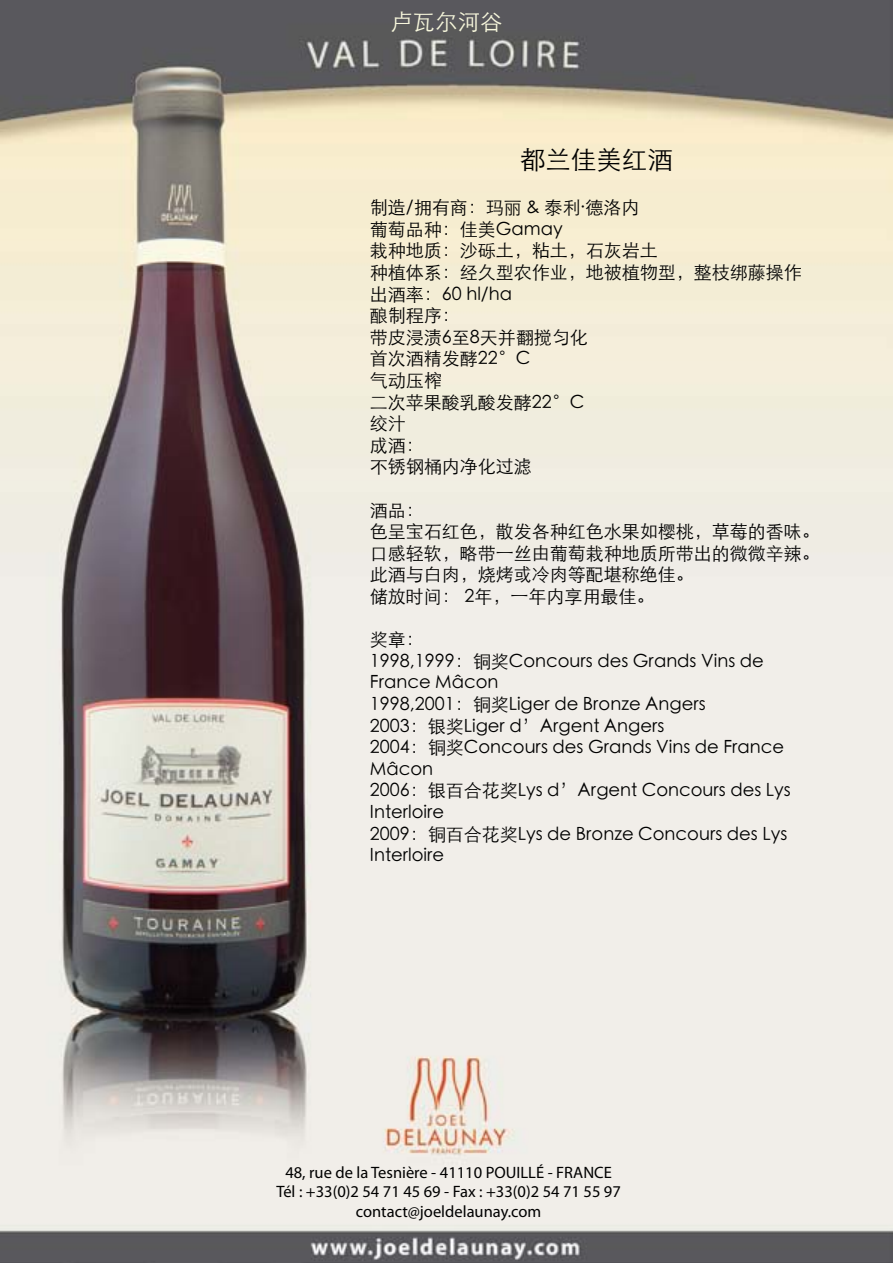
<style>
.page{position:relative;width:893px;height:1263px;background:#fff}
.page>*{position:absolute;margin:0;border:0;box-sizing:border-box;transform-origin:0 0}
.t1{font:300 25.5px "ST Heiti SC";color:#000}
.t2{font:300 22.5px "ST Heiti TC";color:#f7f7dc}
.t3{font:300 18px/21.6px "ST Heiti SC";color:#000}
.t4{font:16.5px/19.5px "Myriad Pro";color:#000;text-align:center}
</style>
<div class="page">
<img style="left:0;top:0;width:893px;height:1263px">
<p class="t2" style="left:390px;top:2px;width:114px">卢瓦尔河谷</p>
<h1 class="t1" style="left:520px;top:138px;width:154px">都兰佳美红酒</h1>
<p class="t3" style="left:370px;top:195px;width:433px">制造/拥有商：玛丽 &amp; 泰利∙德洛内<br>葡萄品种：佳美Gamay<br>栽种地质：沙砾土，粘土，石灰岩土<br>种植体系：经久型农作业，地被植物型，整枝绑藤操作出酒率：60 hl/ha<br>酿制程序：<br>带皮浸渍6至8天并翻搅匀化<br>首次酒精发酵22°C<br>气动压榨<br>二次苹果酸乳酸发酵22°C<br>绞汁<br>成酒：<br>不锈钢桶内净化过滤</p>
<p class="t3" style="left:370px;top:497px;width:451px">酒品：<br>色呈宝石红色，散发各种红色水果如樱桃，草莓的香味。口感轻软，略带一丝由葡萄栽种地质所带出的微微辛辣。此酒与白肉，烧烤或冷肉等配堪称绝佳。<br>储放时间： 2年，一年内享用最佳。</p>
<p class="t3" style="left:370px;top:627px;width:422px">奖章：<br>1998,1999：铜奖Concours des Grands Vins de<br>France Mâcon<br>1998,2001：铜奖Liger de Bronze Angers<br>2003：银奖Liger d’Argent Angers<br>2004：铜奖Concours des Grands Vins de France<br>Mâcon<br>2006：银百合花奖Lys d’Argent Concours des Lys<br>Interloire<br>2009：铜百合花奖Lys de Bronze Concours des Lys<br>Interloire</p>
<p class="t4" style="left:276px;top:1162px;width:346px">48, rue de la Tesnière - 41110 POUILLÉ - FRANCE<br>Tél : +33(0)2 54 71 45 69 - Fax : +33(0)2 54 71 55 97 contact@joeldelaunay.com</p>
</div>
